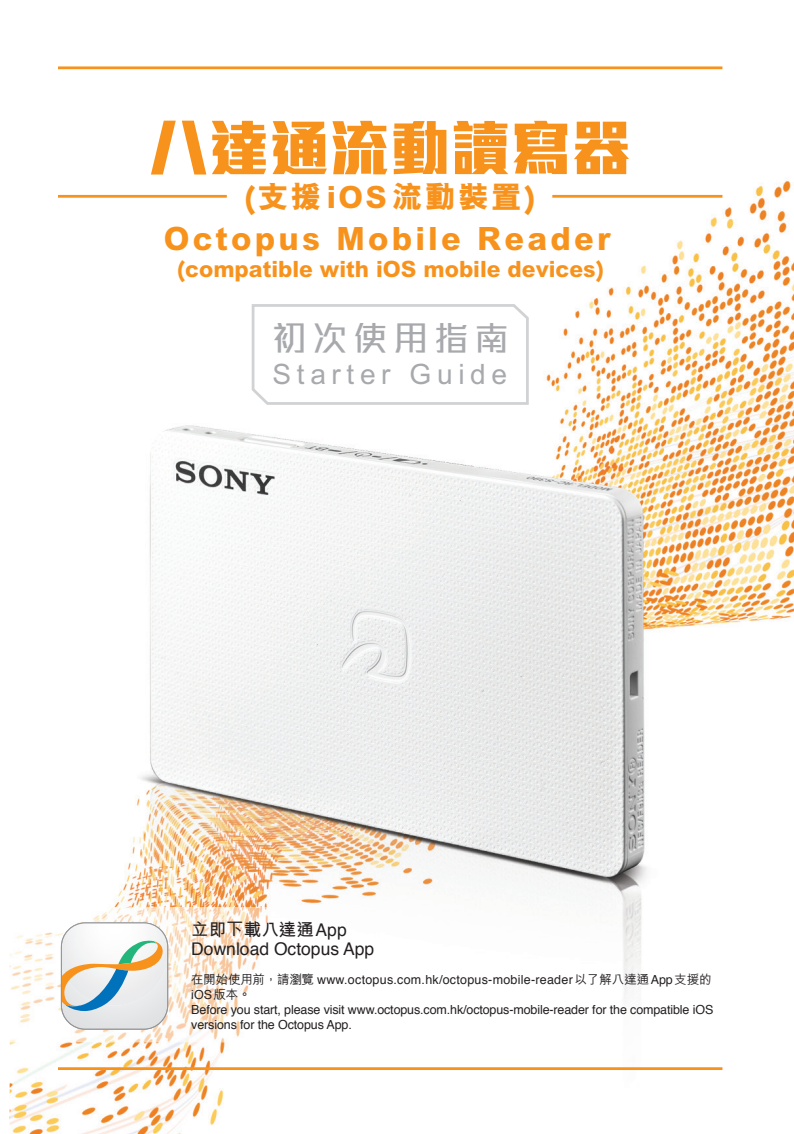
<style>
.page{position:relative;width:794px;height:1134px;background:#fff}
.page>*{position:absolute;margin:0;border:0;box-sizing:border-box;transform-origin:0 0}
.t1{font:800 60.25px "M Stiff Hei HK";color:#f7931d}
.t2{font:500 33.75px "M Stiff Hei HK";letter-spacing:.2em;color:#a8a9ad}
.t3{font:800 32px "M Hei HK";letter-spacing:.1em;color:#f7931d}
.t4{font:800 30.75px "M Hei HK";letter-spacing:.075em;color:#f7931d}
.t5{font:500 28px "M Hei HK";letter-spacing:.2em;color:#a8a9ad}
.t6{font:800 22.5px "M Hei HK";color:#f7931d}
.t7{font:17.5px "Helvetica";color:#231f20}
.t8{font:700 17.5px "M Hei HK";color:#231f20}
.t9{font:12.5px/15px "Helvetica";letter-spacing:-.01em;color:#231f20}
.s1{font-family:"Helvetica";font-weight:400}
.s2{font-family:"M Hei HK";font-weight:500}
</style>
<div class="page">
<img style="left:10px;top:66px;width:784px;height:1068px">
<svg style="left:249px;top:303px;width:281px;height:103px"></svg>
<hr style="left:58px;top:195px;width:169px;height:3px;background:#f7931d">
<hr style="left:552px;top:195px;width:170px;height:3px;background:#f7931d">
<hr style="left:58px;top:66px;width:664px;height:3px;background:#f7931d">
<hr style="left:58px;top:1067px;width:664px;height:3px;background:#f7931d">
<img style="left:9px;top:907px;width:377px;height:135px">
<svg style="left:61px;top:922px;width:107px;height:108px"></svg>
<div style="left:61px;top:922px;width:107px;height:107px;border:1px solid #939598;border-radius:24px"></div>
<h1 class="t1" style="left:148px;top:102px;width:484px">八達通流動讀寫器</h1>
<h3 class="t4" style="left:244px;top:181px;width:292px">(支援iOS流動裝置)</h3>
<h3 class="t3" style="left:164px;top:222px;width:448px">Octopus Mobile Reader</h3>
<h3 class="t6" style="left:177px;top:257px;width:428px">(compatible with iOS mobile devices)</h3>
<h2 class="t2" style="left:273px;top:322px;width:237px">初次使用指南</h2>
<h3 class="t5" style="left:273px;top:354px;width:236px">Starter Guide</h3>
<h3 class="t8" style="left:191px;top:917px;width:157px">立即下載八達通<span class="s1">App</span></h3>
<h3 class="t7" style="left:191px;top:935px;width:184px">Download Octopus App</h3>
<p class="t9" style="left:191px;top:972px;width:523px"><span class="s2">在開始使用前，請瀏覽</span> www.octopus.com.hk/octopus-mobile-reader<span class="s2">以了解八達通</span>App<span class="s2">支援的</span>iOS<span class="s2">版本。<br></span>Before you start, please visit www.octopus.com.hk/octopus-mobile-reader for the compatible iOS versions for the Octopus App.</p>
</div>
